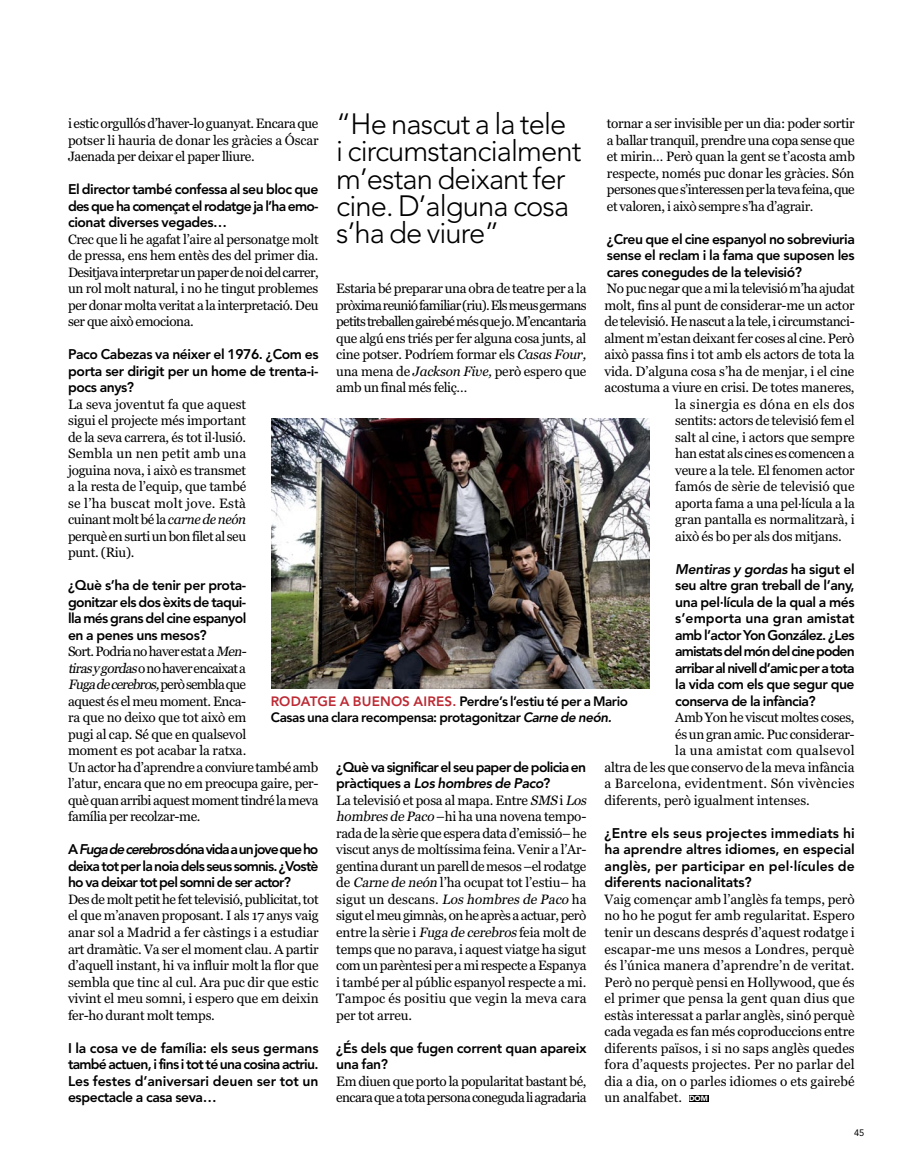
<style>
.page{position:relative;width:910px;height:1161px;background:#fff}
.page>*{position:absolute;margin:0;border:0;box-sizing:border-box;transform-origin:0 0}
.t1{font:300 29.1px/27.3px "Avenir LT Std";letter-spacing:-.03em;color:#000}
.t2{font:800 13.95px/16.5px "Avenir LT Std";letter-spacing:-.03em;color:#000;text-align:justify}
.t3{font:800 13.95px/16.5px "Avenir LT Std";letter-spacing:-.05em;color:#000}
.t4{font:13.5px/16.5px "Georgia Std";letter-spacing:-.02em;color:#000;text-align:justify}
.t5{font:800 13.5px/16.5px "Avenir LT Std";letter-spacing:-.03em;color:#000}
.t6{font:13.5px "Georgia Std";letter-spacing:.025em;color:#000}
.t7{font:13.5px/16.5px "Georgia Std";letter-spacing:-.045em;color:#000}
.t8{font:13.5px "Georgia Std";color:#000}
.t9{font:9.3px "Avenir LT Std";color:#000}
.s1{font-style:italic}
.s2{font-family:"Avenir LT Std";font-weight:900;font-size:7.5px;color:#fff}
.s3{color:#bc2a33}
</style>
<div class="page">
<div style="left:689px;top:1095px;width:19px;height:7px;background:#000"></div>
<img style="left:272px;top:418px;width:378px;height:270px">
<h1 class="t1" style="left:336px;top:110px;width:247px">“He nascut a la tele<br>i circumstancialment m’estan deixant fer cine. D’alguna cosa s’ha de viure”</h1>
<p class="t4" style="left:68px;top:115px;width:252px">i estic orgullós d’haver-lo guanyat. Encara que potser li hauria de donar les gràcies a Óscar Jaenada per deixar el paper lliure.</p>
<p class="t2" style="left:68px;top:181px;width:252px">El director també confessa al seu bloc que des que ha començat el rodatge ja l’ha emo&shy;cionat diverses vegades…</p>
<p class="t4" style="left:68px;top:231px;width:252px">Crec que li he agafat l’aire al personatge molt de pressa, ens hem entès des del primer dia.<br>Desitjava interpretar un paper de noi del carrer, un rol molt natural, i no he tingut problemes per donar molta veritat a la interpretació. Deu ser que això emociona.</p>
<p class="t2" style="left:68px;top:346px;width:252px">Paco Cabezas va néixer el 1976. ¿Com es porta ser dirigit per un home de trenta-i&shy;pocs anys?</p>
<p class="t4" style="left:68px;top:396px;width:180px">La seva joventut fa que aquest sigui el projecte més important de la seva carrera, és tot il·lusió.<br>Sembla un nen petit amb una joguina nova, i això es transmet a la resta de l’equip, que també se l’ha buscat molt jove. Està cuinant molt bé la <span class="s1">carne de neón </span>perquè en surti un bon filet al seu punt. (Riu).</p>
<p class="t2" style="left:68px;top:577px;width:180px">¿Què s’ha de tenir per prota&shy;gonitzar els dos èxits de taqui&shy;lla més grans del cine espanyol en a penes uns mesos?</p>
<p class="t4" style="left:68px;top:643px;width:252px;text-align:left">Sort. Podria no haver estat a <span class="s1">Men-<br>tirasy gordas</span>o no haver encaixat a <span class="s1">Fugadecerebros,</span>p e r ò s e m b l a q u e<br>aquest és el meu moment. Enca-<br>ra que no deixo que tot això em<br>pugi al cap. Sé que en qualsevol<br>moment es pot acabar la ratxa.<br>Un actor ha d’aprendre a conviure també amb l’atur, encara que no em preocupa gaire, per&shy;què quan arribi aquest moment tindré la meva família per recolzar-me.</p>
<p class="t2" style="left:68px;top:841px;width:252px">A <span class="s1">Fuga de cerebros</span> dóna vida a un jove que ho deixa tot per la noia dels seus somnis. ¿Vostè ho va deixar tot pel somni de ser actor?</p>
<p class="t4" style="left:68px;top:891px;width:252px">Des de molt petit he fet televisió, publicitat, tot el que m’anaven proposant. I als 17 anys vaig anar sol a Madrid a fer càstings i a estudiar art dramàtic. Va ser el moment clau. A partir d’aquell instant, hi va influir molt la flor que sembla que tinc al cul. Ara puc dir que estic vivint el meu somni, i espero que em deixin fer-ho durant molt temps.</p>
<p class="t2" style="left:68px;top:1039px;width:252px">I la cosa ve de família: els seus germans també actuen, i fins i tot té una cosina actriu.<br>Les festes d’aniversari deuen ser tot un espectacle a casa seva…</p>
<p class="t4" style="left:607px;top:115px;width:249px">tornar a ser invisible per un dia: poder sortir a ballar tranquil, prendre una copa sense que et mirin… Però quan la gent se t’acosta amb respecte, només puc donar les gràcies. Són persones que s’interessen per la teva feina, que et valoren, i això sempre s’ha d’agrair.</p>
<p class="t2" style="left:607px;top:231px;width:249px">¿Creu que el cine espanyol no sobreviuria sense el reclam i la fama que suposen les cares conegudes de la televisió?</p>
<p class="t4" style="left:607px;top:280px;width:249px">No puc negar que a mi la televisió m’ha ajudat</p>
<p class="t4" style="left:604px;top:297px;width:252px">molt, fins al punt de considerar-me un actor</p>
<p class="t4" style="left:604px;top:313px;width:252px">de televisió. He nascut a la tele, i circumstanci-</p>
<p class="t4" style="left:604px;top:330px;width:251px">alment m’estan deixant fer coses al cine. Però</p>
<p class="t4" style="left:604px;top:346px;width:252px">això passa fins i tot amb els actors de tota la</p>
<p class="t4" style="left:604px;top:363px;width:251px">vida. D’alguna cosa s’ha de menjar, i el cine</p>
<p class="t4" style="left:604px;top:379px;width:252px">acostuma a viure en crisi. De totes maneres,</p>
<p class="t6" style="left:675px;top:397px;width:181px">la sinergia es dóna en els dos</p>
<p class="t4" style="left:675px;top:412px;width:181px">sentits: actors de televisió fem el</p>
<p class="t4" style="left:675px;top:429px;width:181px">salt al cine, i actors que sempre</p>
<p class="t4" style="left:675px;top:445px;width:181px">han estat als cines es comencen a</p>
<p class="t4" style="left:675px;top:462px;width:181px">veure a la tele. El fenomen actor</p>
<p class="t8" style="left:675px;top:479px;width:181px">famós de sèrie de televisió que</p>
<p class="t4" style="left:675px;top:495px;width:181px">aporta fama a una pel·lícula a la</p>
<p class="t4" style="left:675px;top:511px;width:181px">gran pantalla es normalitzarà, i</p>
<p class="t4" style="left:675px;top:528px;width:168px">això és bo per als dos mitjans.</p>
<p class="t2" style="left:675px;top:561px;width:181px"><span class="s1">Mentiras y gordas</span> ha sigut el seu altre gran treball de l’any, una pel·lícula de la qual a més s’emporta una gran amistat amb l’actor Yon González. ¿Les amistats del món del cine poden arribar al nivell d’amic per a tota la vida com els que segur que conserva de la infància?</p>
<p class="t4" style="left:675px;top:709px;width:181px">Amb Yon he viscut moltes coses,</p>
<p class="t4" style="left:675px;top:726px;width:181px">és un gran amic. Puc considerar-</p>
<p class="t6" style="left:675px;top:743px;width:181px">la una amistat com qualsevol</p>
<p class="t4" style="left:604px;top:759px;width:252px">altra de les que conservo de la meva infància</p>
<p class="t6" style="left:604px;top:776px;width:252px">a Barcelona, evidentment. Són vivències</p>
<p class="t8" style="left:604px;top:793px;width:207px">diferents, però igualment intenses.</p>
<p class="t2" style="left:604px;top:825px;width:252px">¿Entre els seus projectes immediats hi ha aprendre altres idiomes, en especial anglès, per participar en pel·lícules de diferents nacionalitats?</p>
<p class="t4" style="left:604px;top:891px;width:252px">Vaig començar amb l’anglès fa temps, però no ho he pogut fer amb regularitat. Espero tenir un descans després d’aquest rodatge i escapar-me uns mesos a Londres, perquè és l’única manera d’aprendre’n de veritat.<br>Però no perquè pensi en Hollywood, que és el primer que pensa la gent quan dius que estàs interessat a parlar anglès, sinó perquè cada vegada es fan més coproduccions entre diferents països, i si no saps anglès quedes fora d’aquests projectes. Per no parlar del dia a dia, on o parles idiomes o ets gairebé un analfabet. <span class="s2">dom</span></p>
<p class="t4" style="left:336px;top:280px;width:252px">Estaria bé preparar una obra de teatre per a la pròxima reunió familiar (riu). Els meus germans petits treballen gairebé més que jo. M’encantaria que algú ens triés per fer alguna cosa junts, al cine potser. Podríem formar els <span class="s1">Casas Four, </span>una mena de <span class="s1">Jackson Five,</span> però espero que amb un final més feliç…</p>
<p class="t5" style="left:271px;top:693px;width:359px"><span class="s3">rodatge a bue nos aires.</span> Perdre’s l’estiu té per a Mario<br>Casas una clara recompensa: protagonitzar <span class="s1">Carne de neón.</span></p>
<p class="t3" style="left:336px;top:759px;width:251px">¿Què va significar el seu paper de policia en pràctiques a <span class="s1">Los hombres de Paco</span>?</p>
<p class="t4" style="left:336px;top:792px;width:254px;text-align:left">La televisió et posa al mapa. Entre <span class="s1">SMS</span> i <span class="s1">Los hombres de Paco</span> –hi ha una novena tempo&shy;rada de la sèrie que espera data d’emissió– he viscut anys de moltíssima feina. Venir a l’Ar&shy;gentina durant un parell de mesos –el rodatge de <span class="s1">Carne de neón</span> l’ha ocupat tot l’estiu– ha sigut un descans. <span class="s1">Los hombres de Paco</span> ha sigut el meu gimnàs, on he après a actuar, però entre la sèrie i <span class="s1">Fuga de cerebros</span> feia molt de temps que no parava, i aquest viatge ha sigut com un parèntesi per a mi respecte a Espanya i també per al públic espanyol respecte a mi.<br>Tampoc és positiu que vegin la meva cara per tot arreu.</p>
<p class="t2" style="left:336px;top:1039px;width:252px">¿És dels que fugen corrent quan apareix una fan?</p>
<p class="t7" style="left:336px;top:1072px;width:252px">Em diuen que porto la popularitat bastant bé, encara que a tota persona coneguda li agradaria</p>
<p class="t9" style="left:854px;top:1128px;width:12px">45</p>
</div>
